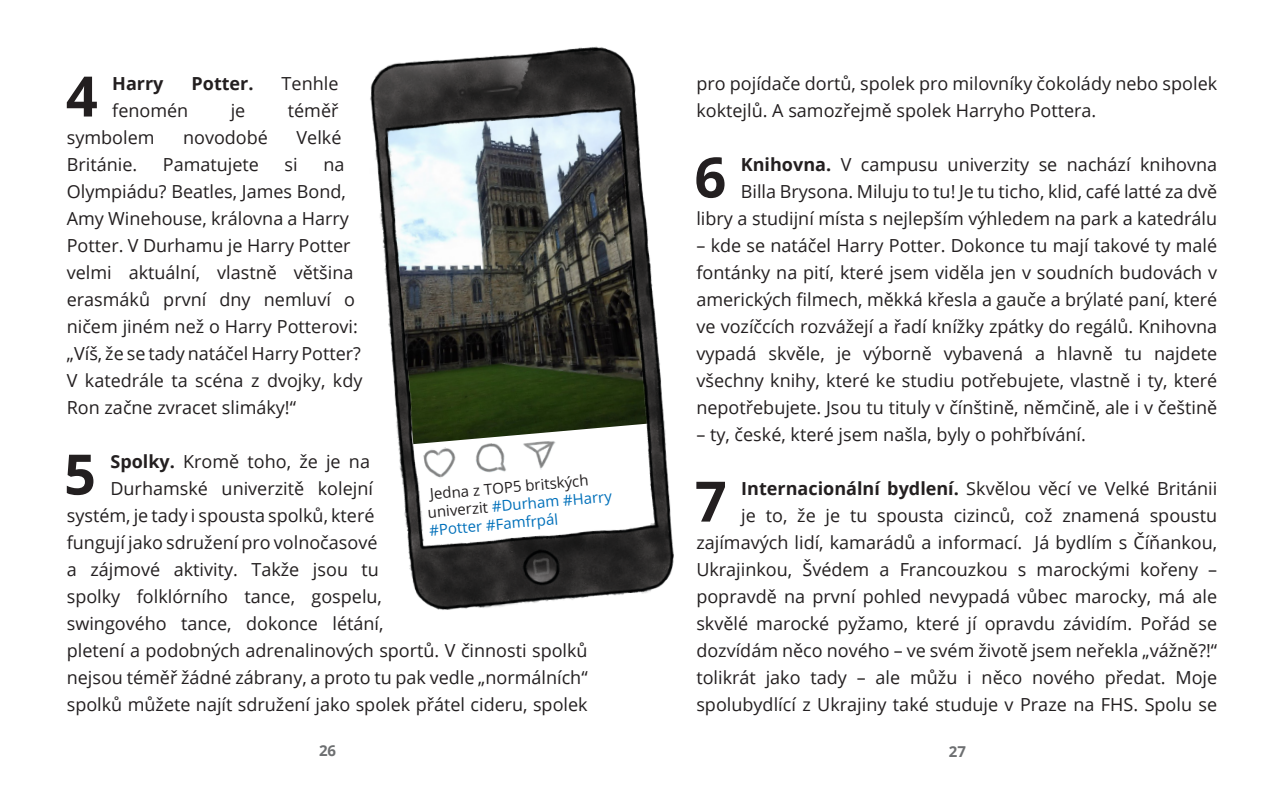
<style>
.page{position:relative;width:1285px;height:791px;background:#fff}
.page>*{position:absolute;margin:0;border:0;box-sizing:border-box;transform-origin:0 0}
.t1{font:700 55.8px "Open Sans";color:#231f20}
.t2{font:18px/27px "Open Sans";color:#231f20}
.t3{font:700 18px "Open Sans";color:#231f20}
.t4{font:15px/18px "Open Sans";color:#0070ba}
.t5{font:700 15px "Open Sans";color:#6d6f71}
.s1{font-weight:700}
.s2{color:#231f20}
</style>
<div class="page">
<img style="left:370px;top:46px;width:304px;height:564px">
<p class="t1" style="left:66px;top:57px;width:33px">4</p>
<p class="t3" style="left:112px;top:70px;width:53px">Harry</p>
<p class="t3" style="left:191px;top:70px;width:64px">Potter.</p>
<p class="t2" style="left:281px;top:69px;width:58px">Tenhle</p>
<p class="t2" style="left:112px;top:96px;width:78px">fenomén</p>
<p class="t2" style="left:231px;top:96px;width:16px">je</p>
<p class="t2" style="left:288px;top:96px;width:52px">téměř</p>
<p class="t2" style="left:67px;top:123px;width:89px">symbolem</p>
<p class="t2" style="left:183px;top:123px;width:86px">novodobé</p>
<p class="t2" style="left:296px;top:123px;width:46px">Velké</p>
<p class="t2" style="left:67px;top:150px;width:72px">Británie.</p>
<p class="t2" style="left:163px;top:150px;width:98px">Pamatujete</p>
<p class="t2" style="left:284px;top:150px;width:15px">si</p>
<p class="t2" style="left:67px;top:150px;width:297px;text-indent:256px">na<br>Olympiádu? Beatles, James Bond,<br>Amy Winehouse, královna a Harry<br>Potter. V Durhamu je Harry Potter velmi aktuální, vlastně většina erasmáků první dny nemluví o ničem jiném než o Harry Potterovi: „Víš, že se tady natáčel Harry Potter?<br>V katedrále ta scéna z dvojky, kdy<br>Ron začne zvracet slimáky!“</p>
<p class="t1" style="left:64px;top:435px;width:33px">5</p>
<p class="t2" style="left:110px;top:447px;width:261px"><span class="s1">Spolky.</span> Kromě toho, že je na</p>
<p class="t4" style="left:425px;top:485px;width:186px;rotate:-5deg"><span class="s2">Jedna z TOP5 britských univerzit</span> #Durham #Harry #Potter #Famfrpál</p>
<p class="t2" style="left:110px;top:474px;width:264px">Durhamské univerzitě kolejní</p>
<p class="t2" style="left:67px;top:501px;width:309px">systém, je tady i spousta spolků, které</p>
<p class="t2" style="left:67px;top:528px;width:312px">fungují jako sdružení pro volnočasové</p>
<p class="t2" style="left:67px;top:555px;width:314px">a zájmové aktivity. Takže jsou tu</p>
<p class="t2" style="left:67px;top:582px;width:317px">spolky folklórního tance, gospelu,</p>
<p class="t2" style="left:67px;top:609px;width:318px">swingového tance, dokonce létání,</p>
<p class="t2" style="left:67px;top:636px;width:522px">pletení a podobných adrenalinových sportů. V činnosti spolků</p>
<p class="t2" style="left:67px;top:663px;width:522px">nejsou téměř žádné zábrany, a proto tu pak vedle „normálních“</p>
<p class="t2" style="left:67px;top:690px;width:522px">spolků můžete najít sdružení jako spolek přátel cideru, spolek</p>
<p class="t2" style="left:696px;top:69px;width:522px">pro pojídače dortů, spolek pro milovníky čokolády nebo spolek koktejlů. A samozřejmě spolek Harryho Pottera.</p>
<p class="t1" style="left:694px;top:138px;width:33px">6</p>
<p class="t2" style="left:696px;top:150px;width:522px;text-align:right"><span class="s1">Knihovna.</span> V campusu univerzity se nachází knihovna<br>Billa Brysona. Miluju to tu! Je tu ticho, klid, café latté za dvě<br>libry a studijní místa s nejlepším výhledem na park a katedrálu</p>
<p class="t2" style="left:696px;top:231px;width:522px;text-align:justify">– kde se natáčel Harry Potter. Dokonce tu mají takové ty malé fontánky na pití, které jsem viděla jen v soudních budovách v amerických filmech, měkká křesla a gauče a brýlaté paní, které ve vozíčcích rozvážejí a řadí knížky zpátky do regálů. Knihovna vypadá skvěle, je výborně vybavená a hlavně tu najdete všechny knihy, které ke studiu potřebujete, vlastně i ty, které nepotřebujete. Jsou tu tituly v čínštině, němčině, ale i v češtině</p>
<p class="t2" style="left:696px;top:420px;width:391px">– ty, české, které jsem našla, byly o pohřbívání.</p>
<p class="t1" style="left:694px;top:462px;width:33px">7</p>
<p class="t2" style="left:696px;top:474px;width:522px;text-align:right"><span class="s1">Internacionální bydlení.</span> Skvělou věcí ve Velké Británii<br>je to, že je tu spousta cizinců, což znamená spoustu zajímavých lidí, kamarádů a informací. Já bydlím s Číňankou, Ukrajinkou, Švédem a Francouzkou s marockými kořeny – popravdě na první pohled nevypadá vůbec marocky, má ale skvělé marocké pyžamo, které jí opravdu závidím. Pořád se dozvídám něco nového – ve svém životě jsem neřekla „vážně?!“ tolikrát jako tady – ale můžu i něco nového předat. Moje spolubydlící z Ukrajiny také studuje v Praze na FHS. Spolu se</p>
<p class="t5" style="left:319px;top:740px;width:19px">26</p>
<p class="t5" style="left:948px;top:740px;width:19px">27</p>
</div>
